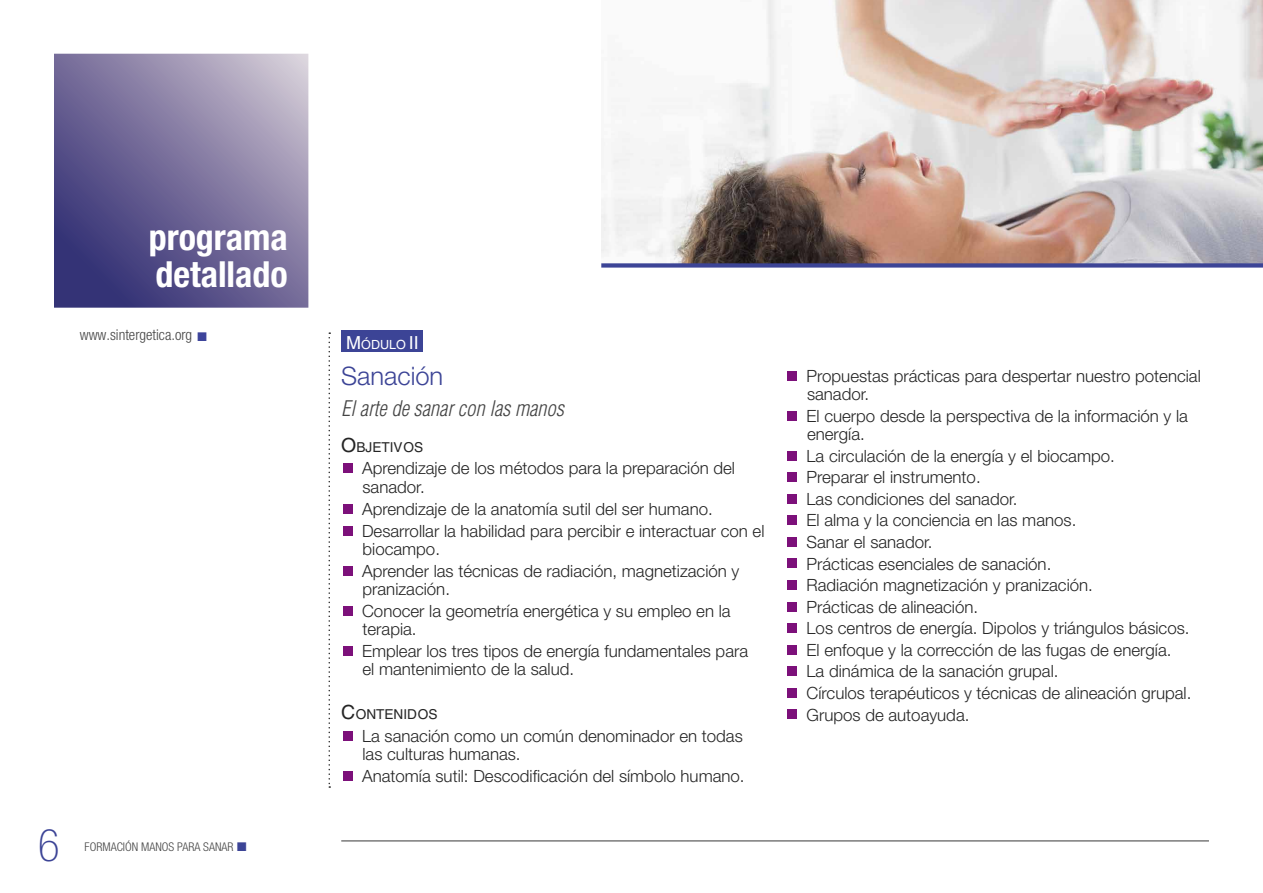
<style>
.page{position:relative;width:1263px;height:893px;background:#fff}
.page>*{position:absolute;margin:0;border:0;box-sizing:border-box;transform-origin:0 0}
.t1{font:100 condensed 45px "Helvetica Neue LT Std";color:#3c4496}
.t2{font:700 condensed 36px/37.5px "Helvetica Neue LT Std";color:#fff}
.t3{font:300 25.5px "Helvetica Neue LT Std";color:#3c4496}
.t4{font:italic 300 condensed 21px "Helvetica LT Std";color:#444}
.t5{font:300 16.8px/21.6px "Helvetica Neue LT Std";color:#252525}
.t6{font:300 condensed 15px "Helvetica Neue LT Std";color:#444}
.t7{font:13.65px "Helvetica LT Std";color:#252525}
.t8{font:12.6px "Helvetica LT Std";color:#fff}
.t9{font:300 condensed 12px "Helvetica Neue LT Std";color:#444}
.s1{font-size:18px}
.s2{font-size:19.5px}
</style>
<div class="page">
<div style="left:341px;top:330px;width:81px;height:22px;background:#3c4496"></div>
<div style="left:343px;top:463px;width:9px;height:10px;background:#7c107a"></div>
<div style="left:343px;top:504px;width:9px;height:10px;background:#7c107a"></div>
<div style="left:343px;top:526px;width:9px;height:10px;background:#7c107a"></div>
<div style="left:343px;top:566px;width:9px;height:10px;background:#7c107a"></div>
<div style="left:343px;top:606px;width:9px;height:10px;background:#7c107a"></div>
<div style="left:343px;top:646px;width:9px;height:10px;background:#7c107a"></div>
<div style="left:343px;top:731px;width:9px;height:10px;background:#7c107a"></div>
<div style="left:343px;top:771px;width:9px;height:10px;background:#7c107a"></div>
<div style="left:787px;top:371px;width:10px;height:10px;background:#7c107a"></div>
<div style="left:787px;top:411px;width:10px;height:10px;background:#7c107a"></div>
<div style="left:787px;top:451px;width:10px;height:9px;background:#7c107a"></div>
<div style="left:787px;top:472px;width:10px;height:10px;background:#7c107a"></div>
<div style="left:787px;top:494px;width:10px;height:10px;background:#7c107a"></div>
<div style="left:787px;top:515px;width:10px;height:10px;background:#7c107a"></div>
<div style="left:787px;top:537px;width:10px;height:10px;background:#7c107a"></div>
<div style="left:787px;top:559px;width:10px;height:9px;background:#7c107a"></div>
<div style="left:787px;top:580px;width:10px;height:10px;background:#7c107a"></div>
<div style="left:787px;top:602px;width:10px;height:9px;background:#7c107a"></div>
<div style="left:787px;top:623px;width:10px;height:10px;background:#7c107a"></div>
<div style="left:787px;top:645px;width:10px;height:10px;background:#7c107a"></div>
<div style="left:787px;top:666px;width:10px;height:10px;background:#7c107a"></div>
<div style="left:787px;top:688px;width:10px;height:10px;background:#7c107a"></div>
<div style="left:787px;top:709px;width:10px;height:10px;background:#7c107a"></div>
<svg style="left:328px;top:332px;width:2px;height:456px"></svg>
<hr style="left:341px;top:840px;width:868px;height:1px;background:#444">
<img style="left:601px;top:0;width:662px;height:263px">
<div style="left:601px;top:263px;width:662px;height:5px;background:#3c4496"></div>
<svg style="left:54px;top:54px;width:254px;height:254px;background:#776f9b"></svg>
<h2 class="t2" style="left:149px;top:218px;width:141px">programa detallado</h2>
<p class="t6" style="left:80px;top:326px;width:114px">www.sintergetica.org</p>
<h1 class="t1" style="left:38px;top:820px;width:23px">6</h1>
<p class="t9" style="left:85px;top:840px;width:150px">FORMACIÓN MANOS PARA SANAR</p>
<p class="t8" style="left:346px;top:337px;width:74px"><span class="s1">M</span>ÓDULO <span class="s1">II</span></p>
<h3 class="t3" style="left:341px;top:361px;width:104px">Sanación</h3>
<p class="t4" style="left:341px;top:396px;width:224px">El arte de sanar con las manos</p>
<p class="t7" style="left:341px;top:439px;width:83px"><span class="s2">O</span>BJETIVOS</p>
<p class="t5" style="left:362px;top:459px;width:374px;line-height:18.5px">Aprendizaje de los métodos para la preparación del sanador.</p>
<p class="t5" style="left:362px;top:498px;width:404px">Aprendizaje de la anatomía sutil del ser humano.<br>Desarrollar la habilidad para percibir e interactuar con el</p>
<p class="t5" style="left:362px;top:538px;width:379px">biocampo.<br>Aprender las técnicas de radiación, magnetización y</p>
<p class="t5" style="left:362px;top:578px;width:370px">pranización.<br>Conocer la geometría energética y su empleo en la</p>
<p class="t5" style="left:362px;top:618px;width:388px">terapia.<br>Emplear los tres tipos de energía fundamentales para</p>
<p class="t5" style="left:362px;top:658px;width:213px">el mantenimiento de la salud.</p>
<p class="t7" style="left:341px;top:707px;width:98px"><span class="s2">C</span>ONTENIDOS</p>
<p class="t5" style="left:362px;top:726px;width:382px;line-height:18.5px">La sanación como un común denominador en todas las culturas humanas.</p>
<p class="t5" style="left:362px;top:765px;width:384px">Anatomía sutil: Descodificación del símbolo humano.</p>
<p class="t5" style="left:806px;top:366px;width:396px;line-height:18.5px">Propuestas prácticas para despertar nuestro potencial sanador.</p>
<p class="t5" style="left:806px;top:406px;width:383px;line-height:18.5px">El cuerpo desde la perspectiva de la información y la energía.</p>
<p class="t5" style="left:806px;top:445px;width:386px">La circulación de la energía y el biocampo.<br>Preparar el instrumento.<br>Las condiciones del sanador.<br>El alma y la conciencia en las manos.<br>Sanar el sanador.<br>Prácticas esenciales de sanación.<br>Radiación magnetización y pranización.<br>Prácticas de alineación.<br>Los centros de energía. Dipolos y triángulos básicos.<br>El enfoque y la corrección de las fugas de energía.<br>La dinámica de la sanación grupal.<br>Círculos terapéuticos y técnicas de alineación grupal.<br>Grupos de autoayuda.</p>
</div>
